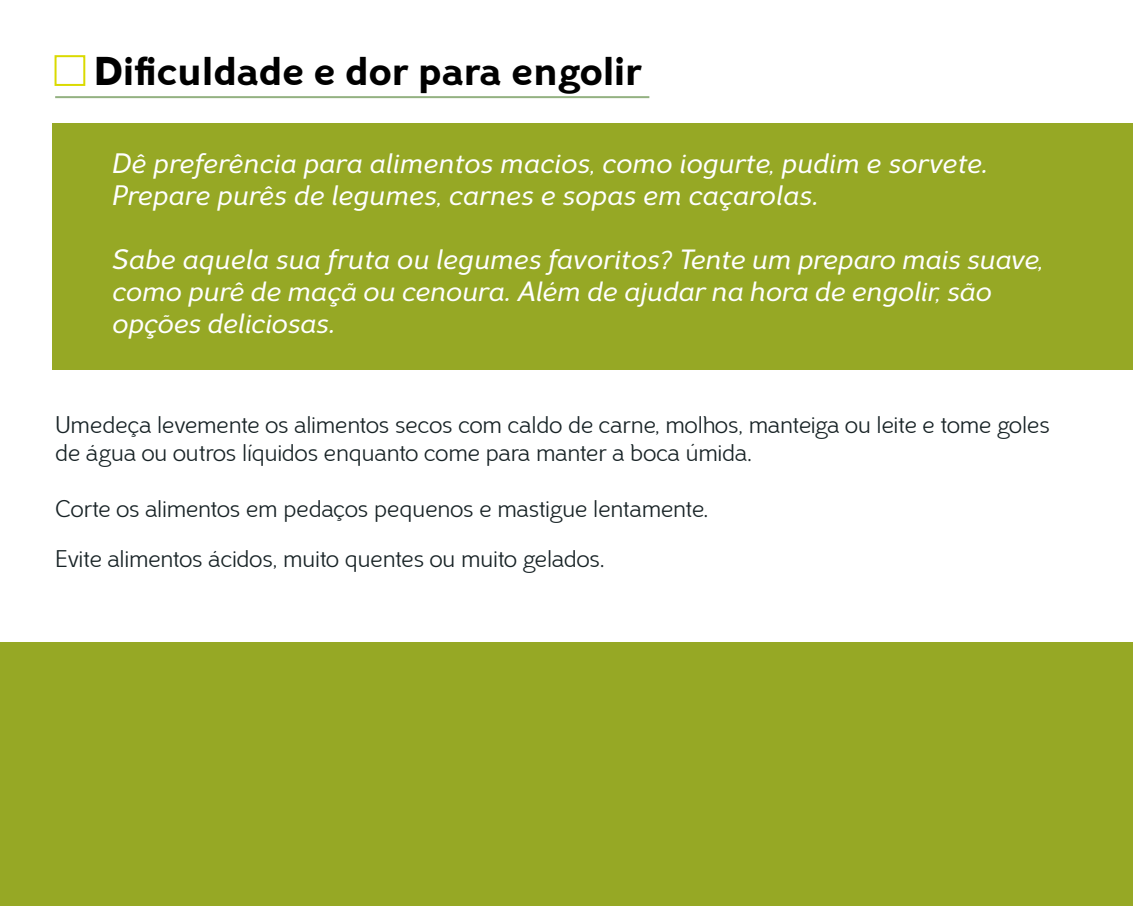
<style>
.page{position:relative;width:1133px;height:906px;background:#fff}
.page>*{position:absolute;margin:0;border:0;box-sizing:border-box;transform-origin:0 0}
.t1{font:40px "Carmen Forte";color:#000}
.t2{font:28px/32px "Carmen Regular Italica";color:#fff}
.t3{font:27.8px/32px "Carmen Regular Italica";letter-spacing:-.01em;color:#fff}
.t4{font:24px/28px "Carmen Leve";color:#182326}
.s1{font-size:27.8px}
</style>
<div class="page">
<div style="left:52px;top:123px;width:1081px;height:247px;background:#96a825"></div>
<hr style="left:55px;top:96px;width:594px;height:2px;background:#93b181">
<div style="left:0;top:643px;width:1133px;height:263px;background:#96a825"></div>
<div style="left:55px;top:55px;width:30px;height:31px;border:2px solid #dada00"></div>
<h1 class="t1" style="left:94px;top:47px;width:550px">Dificuldade e dor para engolir</h1>
<p class="t2" style="left:112px;top:148px;width:877px">Dê preferência para alimentos macios, como iogurte, pudim e sorvete.<br>Prepare purês de legumes, carnes e sopas em caçarolas.</p>
<p class="t2" style="left:112px;top:244px;width:933px">Sabe aquela sua fruta ou legumes favoritos? <span class="s1">Tente um preparo mais suave,</span></p>
<p class="t3" style="left:112px;top:276px;width:881px">como purê de maçã ou cenoura. Além de ajudar na hora de engolir, são opções deliciosas.</p>
<p class="t4" style="left:55px;top:412px;width:996px">Umedeça levemente os alimentos secos com caldo de carne, molhos, manteiga ou leite e tome goles de água ou outros líquidos enquanto come para manter a boca úmida.</p>
<p class="t4" style="left:55px;top:485px;width:655px;line-height:50px">Corte os alimentos em pedaços pequenos e mastigue lentamente.<br>Evite alimentos ácidos, muito quentes ou muito gelados.</p>
</div>
